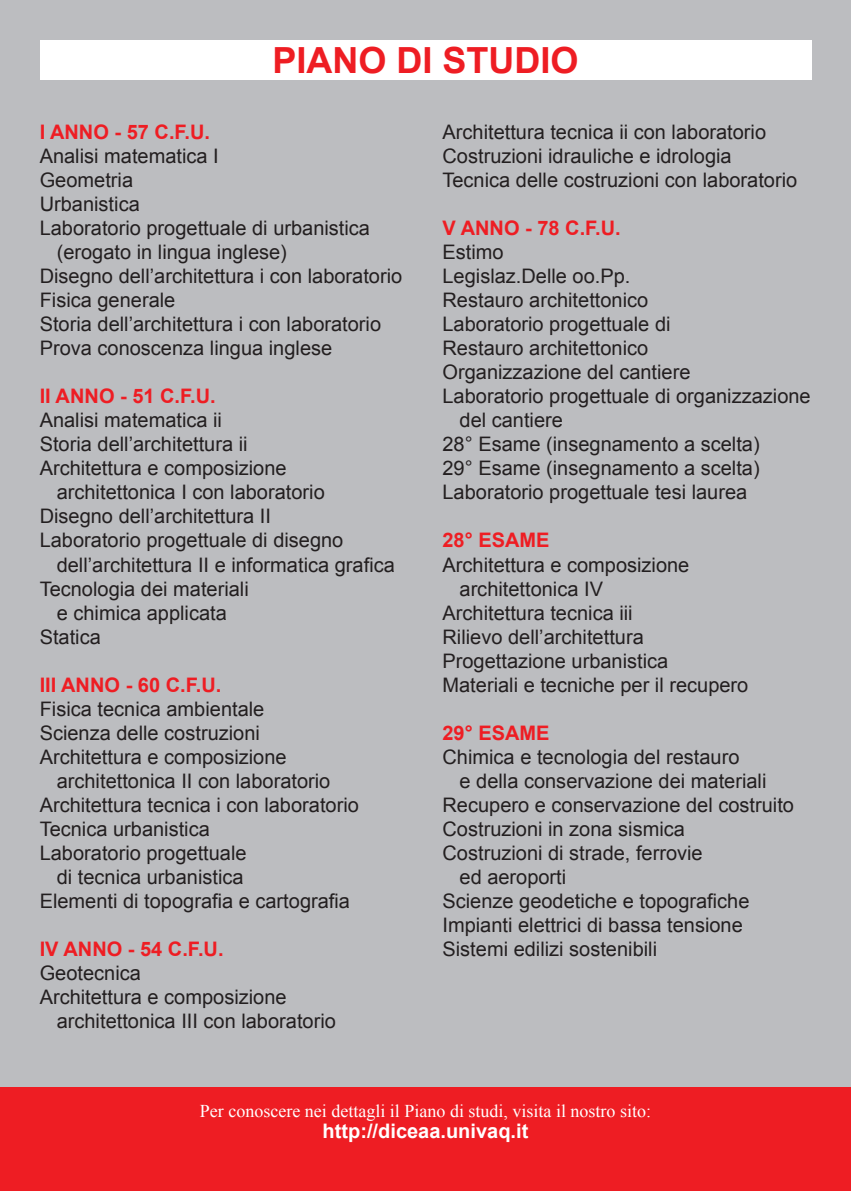
<style>
.page{position:relative;width:851px;height:1191px;background:#fff}
.page>*{position:absolute;margin:0;border:0;box-sizing:border-box;transform-origin:0 0}
.t1{font:700 36px "Arial";color:#ee1d23}
.t2{font:20px/24px "Arial";color:#231f20}
.t3{font:700 20px "Arial";color:#ee1d23}
.t4{font:700 20px "Arial";color:#fff}
.t5{font:18px "Times New Roman";color:#fff}
</style>
<div class="page">
<div style="left:0;top:0;width:850px;height:1191px;background:#bcbdc0"></div>
<div style="left:0;top:1087px;width:850px;height:104px;background:#ee1d23"></div>
<div style="left:40px;top:40px;width:771px;height:39px;background:#fff"></div>
<p class="t1" style="left:272px;top:36px;width:308px">PIANO DI STUDIO</p>
<p class="t3" style="left:40px;top:119px;width:172px">I ANNO - 57 C.F.U.</p>
<p class="t2" style="left:40px;top:144px;width:180px">Analisi matematica I</p>
<p class="t2" style="left:40px;top:168px;width:95px">Geometria</p>
<p class="t2" style="left:40px;top:192px;width:102px">Urbanistica</p>
<p class="t2" style="left:57px;top:216px;width:315px;text-indent:-17px">Laboratorio progettuale di urbanistica (erogato in lingua inglese)</p>
<p class="t2" style="left:40px;top:264px;width:364px">Disegno dell’architettura i con laboratorio</p>
<p class="t2" style="left:40px;top:288px;width:137px">Fisica generale</p>
<p class="t2" style="left:40px;top:312px;width:343px">Storia dell’architettura i con laboratorio</p>
<p class="t2" style="left:40px;top:336px;width:294px">Prova conoscenza lingua inglese</p>
<p class="t3" style="left:40px;top:383px;width:177px">II ANNO - 51 C.F.U.</p>
<p class="t2" style="left:40px;top:408px;width:184px">Analisi matematica ii</p>
<p class="t2" style="left:40px;top:432px;width:209px">Storia dell’architettura ii</p>
<p class="t2" style="left:57px;top:456px;width:269px;text-indent:-17px">Architettura e composizione architettonica I con laboratorio</p>
<p class="t2" style="left:40px;top:504px;width:233px">Disegno dell’architettura II</p>
<p class="t2" style="left:57px;top:528px;width:339px;text-indent:-17px">Laboratorio progettuale di disegno dell’architettura II e informatica grafica</p>
<p class="t2" style="left:40px;top:576px;width:210px;text-align:center">Tecnologia dei materiali e chimica applicata</p>
<p class="t2" style="left:40px;top:624px;width:63px">Statica</p>
<p class="t3" style="left:40px;top:671px;width:183px">III ANNO - 60 C.F.U.</p>
<p class="t2" style="left:40px;top:696px;width:226px">Fisica tecnica ambientale</p>
<p class="t2" style="left:40px;top:720px;width:222px">Scienza delle costruzioni</p>
<p class="t2" style="left:57px;top:744px;width:275px;text-indent:-17px">Architettura e composizione architettonica II con laboratorio</p>
<p class="t2" style="left:40px;top:792px;width:321px">Architettura tecnica i con laboratorio</p>
<p class="t2" style="left:40px;top:816px;width:172px">Tecnica urbanistica</p>
<p class="t2" style="left:40px;top:840px;width:208px;text-align:right">Laboratorio progettuale di tecnica urbanistica</p>
<p class="t2" style="left:40px;top:888px;width:312px">Elementi di topografia e cartografia</p>
<p class="t3" style="left:40px;top:935px;width:185px">IV ANNO - 54 C.F.U.</p>
<p class="t2" style="left:40px;top:960px;width:103px">Geotecnica</p>
<p class="t2" style="left:57px;top:984px;width:281px;text-indent:-17px">Architettura e composizione architettonica III con laboratorio</p>
<p class="t2" style="left:442px;top:120px;width:325px">Architettura tecnica ii con laboratorio</p>
<p class="t2" style="left:442px;top:144px;width:290px">Costruzioni idrauliche e idrologia</p>
<p class="t2" style="left:442px;top:168px;width:356px">Tecnica delle costruzioni con laboratorio</p>
<p class="t3" style="left:442px;top:215px;width:180px">V ANNO - 78 C.F.U.</p>
<p class="t2" style="left:442px;top:240px;width:63px">Estimo</p>
<p class="t2" style="left:442px;top:264px;width:189px">Legislaz.Delle oo.Pp.</p>
<p class="t2" style="left:442px;top:288px;width:207px">Restauro architettonico</p>
<p class="t2" style="left:442px;top:312px;width:229px">Laboratorio progettuale di</p>
<p class="t2" style="left:442px;top:336px;width:207px">Restauro architettonico</p>
<p class="t2" style="left:442px;top:360px;width:249px">Organizzazione del cantiere</p>
<p class="t2" style="left:459px;top:384px;width:352px;text-indent:-17px">Laboratorio progettuale di organizzazione del cantiere</p>
<p class="t2" style="left:442px;top:432px;width:319px">28° Esame (insegnamento a scelta)</p>
<p class="t2" style="left:442px;top:456px;width:319px">29° Esame (insegnamento a scelta)</p>
<p class="t2" style="left:442px;top:480px;width:306px">Laboratorio progettuale tesi laurea</p>
<p class="t3" style="left:442px;top:527px;width:108px">28° ESAME</p>
<p class="t2" style="left:459px;top:552px;width:231px;text-indent:-17px">Architettura e composizione architettonica IV</p>
<p class="t2" style="left:442px;top:600px;width:192px">Architettura tecnica iii</p>
<p class="t2" style="left:442px;top:624px;width:203px">Rilievo dell’architettura</p>
<p class="t2" style="left:442px;top:648px;width:227px">Progettazione urbanistica</p>
<p class="t2" style="left:442px;top:672px;width:307px">Materiali e tecniche per il recupero</p>
<p class="t3" style="left:442px;top:719px;width:108px">29° ESAME</p>
<p class="t2" style="left:459px;top:744px;width:308px;text-indent:-17px">Chimica e tecnologia del restauro<br>e della conservazione dei materiali</p>
<p class="t2" style="left:442px;top:792px;width:353px">Recupero e conservazione del costruito</p>
<p class="t2" style="left:442px;top:816px;width:244px">Costruzioni in zona sismica</p>
<p class="t2" style="left:459px;top:840px;width:245px;text-indent:-17px">Costruzioni di strade, ferrovie ed aeroporti</p>
<p class="t2" style="left:442px;top:888px;width:308px">Scienze geodetiche e topografiche</p>
<p class="t2" style="left:442px;top:912px;width:302px">Impianti elettrici di bassa tensione</p>
<p class="t2" style="left:442px;top:936px;width:216px">Sistemi edilizi sostenibili</p>
<p class="t5" style="left:200px;top:1098px;width:453px">Per conoscere nei dettagli il Piano di studi, visita il nostro sito:</p>
<p class="t4" style="left:322px;top:1118px;width:207px">http://diceaa.univaq.it</p>
</div>
